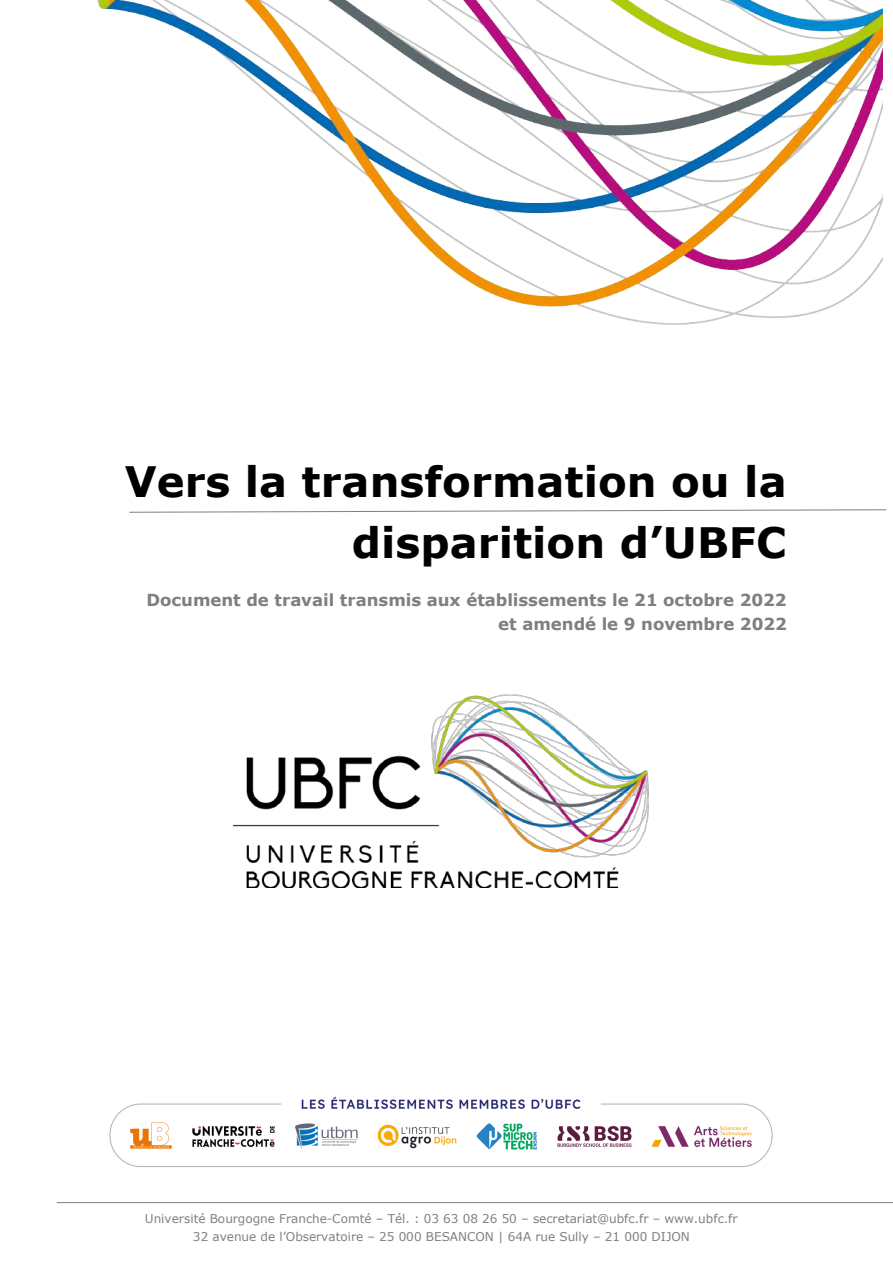
<style>
.page{position:relative;width:893px;height:1263px;background:#fff}
.page>*{position:absolute;margin:0;border:0;box-sizing:border-box;transform-origin:0 0}
.t1{font:700 42px/61.2px "Verdana";color:#000;text-align:right}
.t2{font:700 16.5px/24.2px "Verdana";letter-spacing:-.005em;color:#7f7f7f;text-align:right}
.t3{font:12px/17.4px "Verdana";letter-spacing:-.005em;color:#808080;text-align:center}
</style>
<div class="page">
<hr style="left:57px;top:1202px;width:836px;height:1px;background:#7f7f7f">
<img style="left:97px;top:0;width:786px;height:325px">
<img style="left:233px;top:695px;width:416px;height:193px">
<svg style="left:129px;top:509px;width:758px;height:4px"></svg>
<img style="left:109px;top:1096px;width:664px;height:71px">
<h1 class="t1" style="left:125px;top:450px;width:663px">Vers la transformation ou la disparition d’UBFC</h1>
<h2 class="t2" style="left:147px;top:587px;width:642px">Document de travail transmis aux établissements le 21 octobre 2022 et amendé le 9 novembre 2022</h2>
<p class="t3" style="left:145px;top:1210px;width:594px">Université Bourgogne Franche-Comté – Tél. : 03 63 08 26 50 – secretariat@ubfc.fr – www.ubfc.fr<br>32 avenue de l’Observatoire – 25 000 BESANCON | 64A rue Sully – 21 000 DIJON</p>
</div>
